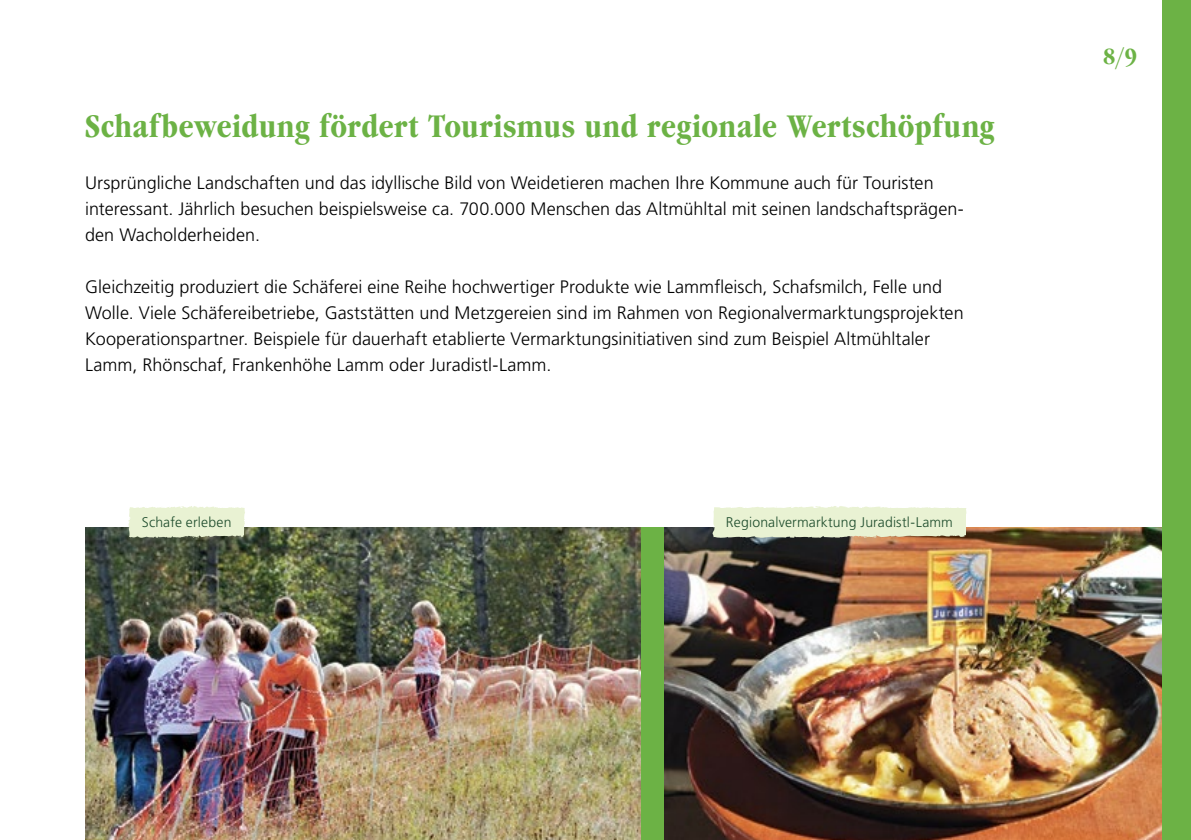
<style>
.page{position:relative;width:1191px;height:840px;background:#fff}
.page>*{position:absolute;margin:0;border:0;box-sizing:border-box;transform-origin:0 0}
.t1{font:34px "Garam ITCSB Bol Con";letter-spacing:.005em;color:#6cb245}
.t2{font:24px "Garam ITCSB Bol Con";color:#6cb245}
.t3{font:300 18px/26px "Frutiger LT Std";letter-spacing:.005em;color:#000}
.t4{font:300 14px "Frutiger LT Std";letter-spacing:.01em;color:#1f4d2d}
.s1{font-family:"Garam ITCSB";font-stretch:condensed}
</style>
<div class="page">
<img style="left:85px;top:527px;width:556px;height:312px">
<img style="left:663px;top:527px;width:499px;height:312px">
<div style="left:641px;top:527px;width:22px;height:312px;background:#6cb245"></div>
<svg style="left:128px;top:506px;width:117px;height:32px;background:#e2ebce"></svg>
<svg style="left:712px;top:506px;width:255px;height:32px;background:#e5ebce"></svg>
<div style="left:1162px;top:0;width:29px;height:839px;background:#6cb245"></div>
<h1 class="t1" style="left:85px;top:109px;width:911px">Schafbeweidung fördert Tourismus und regionale Wertschöpfung</h1>
<p class="t3" style="left:85px;top:170px;width:880px">Ursprüngliche Landschaften und das idyllische Bild von Weidetieren machen Ihre Kommune auch für Touristen interessant. Jährlich besuchen beispielsweise ca. 700.000 Menschen das Altmühltal mit seinen landschaftsprägen&shy;den Wacholderheiden.</p>
<p class="t3" style="left:85px;top:274px;width:880px">Gleichzeitig produziert die Schäferei eine Reihe hochwertiger Produkte wie Lammfleisch, Schafsmilch, Felle und Wolle. Viele Schäfereibetriebe, Gaststätten und Metzgereien sind im Rahmen von Regionalvermarktungsprojekten Kooperationspartner. Beispiele für dauerhaft etablierte Vermarktungsinitiativen sind zum Beispiel Altmühltaler Lamm, Rhönschaf, Frankenhöhe Lamm oder Juradistl-Lamm.</p>
<p class="t4" style="left:142px;top:514px;width:91px">Schafe erleben</p>
<p class="t4" style="left:726px;top:514px;width:228px">Regionalvermarktung Juradistl-Lamm</p>
<h2 class="t2" style="left:1103px;top:44px;width:36px">8<span class="s1">/</span>9</h2>
</div>
